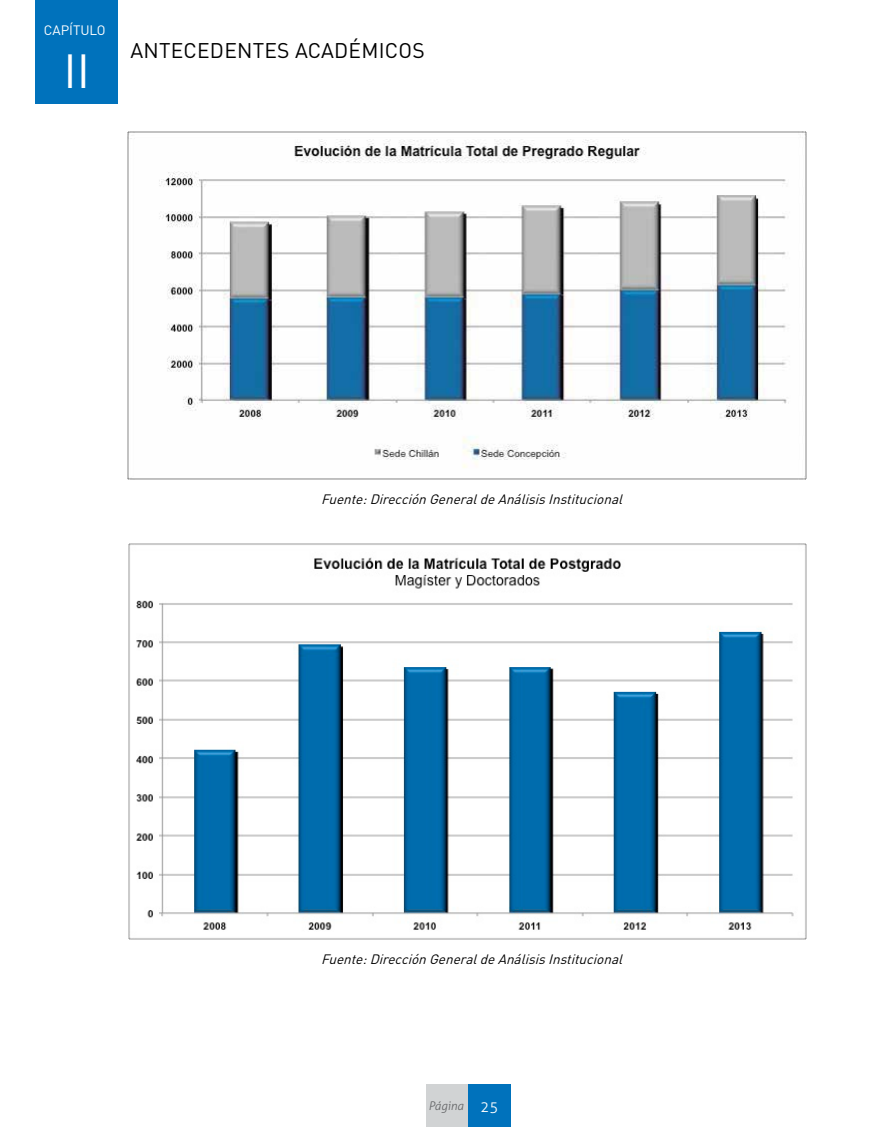
<style>
.page{position:relative;width:893px;height:1127px;background:#fff}
.page>*{position:absolute;margin:0;border:0;box-sizing:border-box;transform-origin:0 0}
.t1{font:47.25px "DIN Pro";color:#fff}
.t2{font:21px "DIN Pro";letter-spacing:.01em;color:#000}
.t3{font:italic 13.5px "DIN Pro";color:#000}
.t4{font:13.5px "DIN Pro";color:#fff}
.t5{font:italic 300 11.85px "Aller";color:#636466}
.s1{font-style:normal;font-size:15px;color:#fff}
</style>
<div class="page">
<div style="left:426px;top:1084px;width:42px;height:43px;background:#d1d3d4"></div>
<div style="left:468px;top:1084px;width:43px;height:43px;background:#0072bc"></div>
<div style="left:35px;top:0;width:83px;height:103px;background:#0072bc"></div>
<img style="left:128px;top:132px;width:679px;height:347px">
<img style="left:129px;top:543px;width:678px;height:396px">
<p class="t4" style="left:44px;top:21px;width:63px">CAPÍTULO</p>
<h1 class="t1" style="left:63px;top:39px;width:28px">II</h1>
<h2 class="t2" style="left:130px;top:36px;width:296px">ANTECEDENTES ACADÉMICOS</h2>
<p class="t3" style="left:321px;top:489px;width:307px">Fuente:DirecciónGeneraldeAnálisisInstitucional</p>
<p class="t3" style="left:321px;top:950px;width:307px">Fuente:DirecciónGeneraldeAnálisisInstitucional</p>
<p class="t5" style="left:428px;top:1099px;width:72px">Página <span class="s1">25</span></p>
</div>
